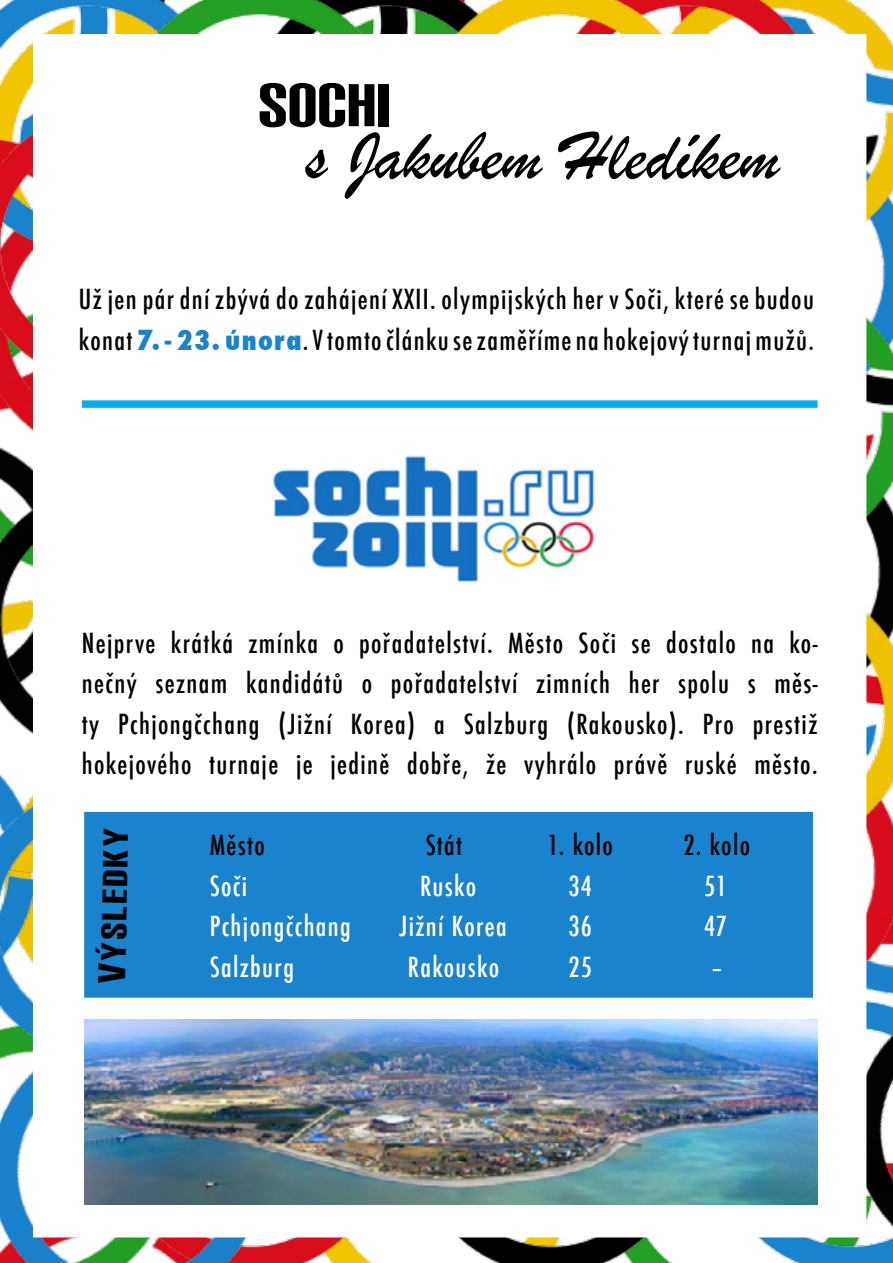
<style>
.page{position:relative;width:893px;height:1263px;background:#fff}
.page>*{position:absolute;margin:0;border:0;box-sizing:border-box;transform-origin:0 0}
.t1{font:72px "Brush Script";color:#000}
.t2{font:72px "Carbon Block";color:#000}
.t3{font:42px "Carbon Block";color:#000}
.t4{font:500 condensed 27px/40.5px "Futura";letter-spacing:.05em;color:#000;text-align:justify}
.t5{font:500 condensed 27px "Futura";letter-spacing:.05em;color:#fff}
.s1{font-weight:800;color:#1a83cd}
.s2{font-size:46.5px}
</style>
<div class="page">
<img style="left:866px;top:18px;width:27px;height:442px">
<img style="left:866px;top:460px;width:27px;height:392px">
<img style="left:0;top:0;width:872px;height:411px">
<img style="left:0;top:410px;width:672px;height:853px">
<img style="left:758px;top:953px;width:135px;height:310px">
<div style="left:33px;top:34px;width:833px;height:1203px;background:#fff"></div>
<img style="left:272px;top:455px;width:324px;height:128px">
<div style="left:82px;top:400px;width:735px;height:8px;background:#00aeef"></div>
<div style="left:84px;top:812px;width:729px;height:186px;background:#1a83cd;border:2px solid #1a83cd"></div>
<img style="left:84px;top:1019px;width:733px;height:185px">
<h1 class="t2" style="left:258px;top:70px;width:134px">SOCHI</h1>
<h1 class="t1" style="left:305px;top:109px;width:476px">s Jakubem Hledíkem</h1>
<p class="t4" style="left:79px;top:279px;width:736px">Už jen pár dní zbývá do zahájení XXII. olympijských her v Soči, které se budou konat <span class="s1">7. - 23. února</span>. Vtomto článku se zaměříme na hokejový turnaj mužů.</p>
<p class="t4" style="left:82px;top:623px;width:737px">Nejprve krátká zmínka o pořadatelství. Město Soči se dostalo na ko&shy;nečný seznam kandidátů o pořadatelství zimních her spolu s měs&shy;ty Pchjongčchang (Jižní Korea) a Salzburg (Rakousko). Pro prestiž hokejového turnaje je jedině dobře, že vyhrálo právě ruské město.</p>
<h2 class="t3" style="left:93px;top:984px;width:157px;rotate:-89deg"><span class="s2">V</span>ýsledky</h2>
<p class="t4" style="left:210px;top:825px;width:57px">Město</p>
<p class="t4" style="left:426px;top:825px;width:38px">Stát</p>
<p class="t4" style="left:548px;top:825px;width:67px">1. kolo</p>
<p class="t4" style="left:683px;top:825px;width:68px">2. kolo</p>
<p class="t5" style="left:210px;top:868px;width:39px">Soči</p>
<p class="t5" style="left:420px;top:868px;width:57px">Rusko</p>
<p class="t5" style="left:568px;top:868px;width:25px">34</p>
<p class="t5" style="left:704px;top:868px;width:24px">51</p>
<p class="t5" style="left:210px;top:909px;width:143px">Pchjongčchang</p>
<p class="t5" style="left:399px;top:909px;width:109px">Jižní Korea</p>
<p class="t5" style="left:568px;top:909px;width:25px">36</p>
<p class="t5" style="left:704px;top:909px;width:24px">47</p>
<p class="t5" style="left:210px;top:949px;width:86px">Salzburg</p>
<p class="t5" style="left:408px;top:949px;width:93px">Rakousko</p>
<p class="t5" style="left:568px;top:949px;width:25px">25</p>
<p class="t5" style="left:711px;top:949px;width:13px">–</p>
</div>
